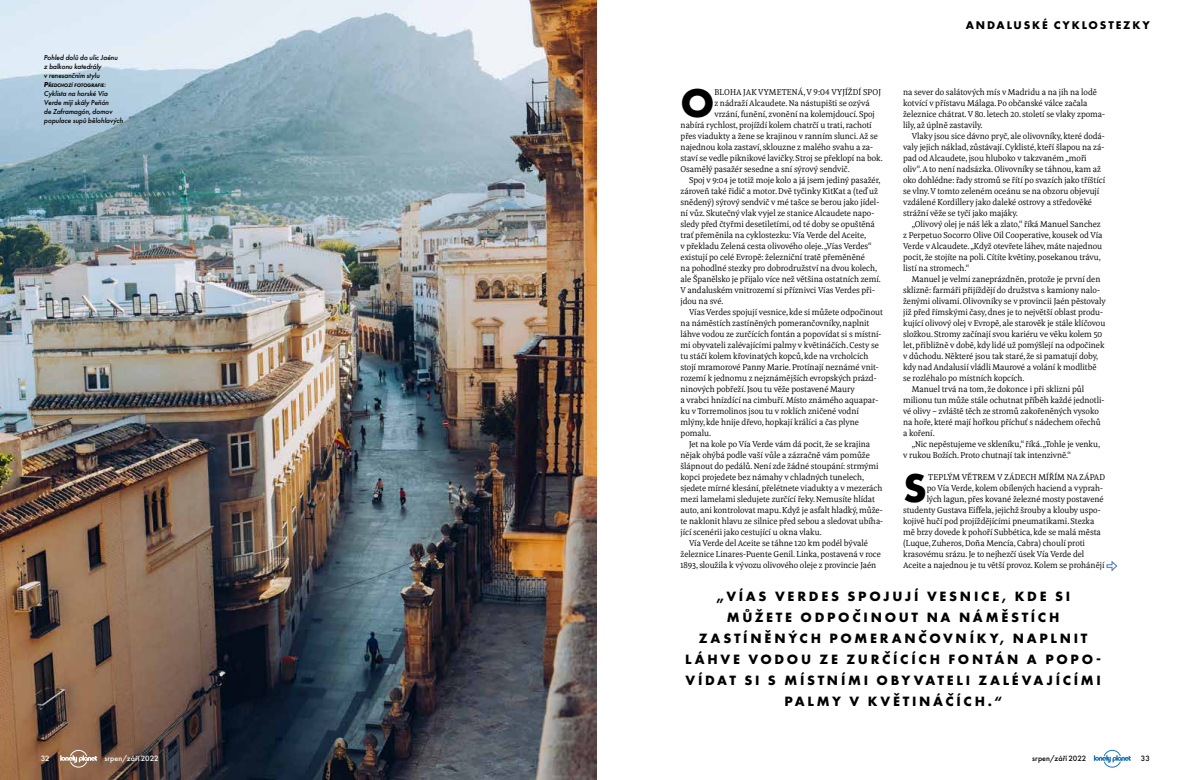
<style>
.page{position:relative;width:1191px;height:780px;background:#fff}
.page>*{position:absolute;margin:0;border:0;box-sizing:border-box;transform-origin:0 0}
.t1{font:700 41.7px "Futura PT";color:#000}
.t2{font:700 14px/21px "Futura PT";letter-spacing:.195em;color:#000;text-align:center}
.t3{font:700 11.6px "Futura PT";letter-spacing:.16em;color:#000}
.t4{font:8.7px/11px "Meret Pro";letter-spacing:-.005em;color:#000}
.t5{font:500 8px "Futura PT";letter-spacing:.01em;color:#fff}
.t6{font:500 8px "Futura PT";letter-spacing:.01em;color:#000}
.t7{font:italic 500 7.5px/9px "Futura PT";letter-spacing:-.015em;color:#000}
.t8{font:italic 800 5.2px "Futura PT";letter-spacing:-.02em;color:#000}
.s1{font-size:7.5px}
.s2{font-weight:500;font-size:7.5px}
</style>
<div class="page">
<img style="left:0;top:0;width:596px;height:780px">
<svg style="left:1106px;top:560px;width:11px;height:12px"></svg>
<svg style="left:1093px;top:749px;width:37px;height:18px"></svg>
<svg style="left:60px;top:749px;width:37px;height:18px"></svg>
<p class="t7" style="left:44px;top:53px;width:75px">Pohled dolů do ulic Jaénu z balkonu katedrály<br>v renesančním stylu</p>
<p class="t8" style="left:44px;top:82px;width:63px"><span class="s1">P</span>ŘEDCHOZÍ FOTOGRAFIE<span class="s2">:</span></p>
<p class="t7" style="left:44px;top:89px;width:81px">Cyklista na horské Vía<br>Verde míjí skály Peñón<br>de Zaframagón, domov populace supů bělohlavých</p>
<h3 class="t3" style="left:965px;top:18px;width:185px">ANDALUSKÉ CYKLOSTEZKY</h3>
<h1 class="t1" style="left:680px;top:76px;width:36px">O</h1>
<p class="t4" style="left:714px;top:86px;width:168px">BLOHA JAK VYMETENÁ, V 9:04 VYJÍŽDÍ SPOJ</p>
<p class="t4" style="left:714px;top:97px;width:157px">z nádraží Alcaudete. Na nástupišti se ozývá</p>
<p class="t4" style="left:714px;top:108px;width:162px">vrzání, funění, zvonění na kolemjdoucí. Spoj</p>
<p class="t4" style="left:680px;top:119px;width:193px">nabírá rychlost, projíždí kolem chatrčí u trati, rachotí</p>
<p class="t4" style="left:680px;top:130px;width:199px">přes viadukty a žene se krajinou v ranním slunci. Až se</p>
<p class="t4" style="left:680px;top:141px;width:194px">najednou kola zastaví, sklouzne z malého svahu a za-</p>
<p class="t4" style="left:680px;top:152px;width:204px">staví se vedle piknikové lavičky. Stroj se překlopí na bok.</p>
<p class="t4" style="left:680px;top:163px;width:171px">Osamělý pasažér sesedne a sní sýrový sendvič.</p>
<p class="t4" style="left:689px;top:174px;width:193px">Spoj v 9:04 je totiž moje kolo a já jsem jediný pasažér,</p>
<p class="t4" style="left:680px;top:185px;width:199px">zároveň také řidič a motor. Dvě tyčinky KitKat a (teď už</p>
<p class="t4" style="left:680px;top:196px;width:200px">snědený) sýrový sendvič v mé tašce se berou jako jídel-</p>
<p class="t4" style="left:680px;top:207px;width:195px">ní vůz. Skutečný vlak vyjel ze stanice Alcaudete napo-</p>
<p class="t4" style="left:680px;top:218px;width:196px">sledy před čtyřmi desetiletími, od té doby se opuštěná</p>
<p class="t4" style="left:680px;top:229px;width:187px">trať přeměnila na cyklostezku: Vía Verde del Aceite,</p>
<p class="t4" style="left:680px;top:240px;width:193px">v překladu Zelená cesta olivového oleje. „Vías Verdes“</p>
<p class="t4" style="left:680px;top:251px;width:186px">existují po celé Evropě: železniční tratě přeměněné</p>
<p class="t4" style="left:680px;top:262px;width:198px">na pohodlné stezky pro dobrodružství na dvou kolech,</p>
<p class="t4" style="left:680px;top:273px;width:202px">ale Španělsko je přijalo více než většina ostatních zemí.</p>
<p class="t4" style="left:680px;top:284px;width:196px">V andaluském vnitrozemí si příznivci Vías Verdes při-</p>
<p class="t4" style="left:680px;top:295px;width:44px">jdou na své.</p>
<p class="t4" style="left:689px;top:306px;width:195px">Vías Verdes spojují vesnice, kde si můžete odpočinout</p>
<p class="t4" style="left:680px;top:317px;width:190px">na náměstích zastíněných pomerančovníky, naplnit</p>
<p class="t4" style="left:680px;top:328px;width:202px">láhve vodou ze zurčících fontán a popovídat si s místní-</p>
<p class="t4" style="left:680px;top:339px;width:200px">mi obyvateli zalévajícími palmy v květináčích. Cesty se</p>
<p class="t4" style="left:680px;top:350px;width:189px">tu stáčí kolem křovinatých kopců, kde na vrcholcích</p>
<p class="t4" style="left:680px;top:361px;width:199px">stojí mramorové Panny Marie. Protínají neznámé vnit-</p>
<p class="t4" style="left:680px;top:372px;width:197px">rozemí k jednomu z nejznámějších evropských prázd-</p>
<p class="t4" style="left:680px;top:383px;width:176px">ninových pobřeží. Jsou tu věže postavené Maury</p>
<p class="t4" style="left:680px;top:394px;width:199px">a vrabci hnízdící na cimbuří. Místo známého aquapar-</p>
<p class="t4" style="left:680px;top:405px;width:180px">ku v Torremolinos jsou tu v roklích zničené vodní</p>
<p class="t4" style="left:680px;top:416px;width:180px">mlýny, kde hnije dřevo, hopkají králíci a čas plyne</p>
<p class="t4" style="left:680px;top:427px;width:32px">pomalu.</p>
<p class="t4" style="left:689px;top:438px;width:183px">Jet na kole po Vía Verde vám dá pocit, že se krajina</p>
<p class="t4" style="left:680px;top:449px;width:191px">nějak ohýbá podle vaší vůle a zázračně vám pomůže</p>
<p class="t4" style="left:680px;top:460px;width:200px">šlápnout do pedálů. Není zde žádné stoupání: strmými</p>
<p class="t4" style="left:680px;top:471px;width:185px">kopci projedete bez námahy v chladných tunelech,</p>
<p class="t4" style="left:680px;top:482px;width:203px">sjedete mírné klesání, přelétnete viadukty a v mezerách</p>
<p class="t4" style="left:680px;top:493px;width:196px">mezi lamelami sledujete zurčící řeky. Nemusíte hlídat</p>
<p class="t4" style="left:680px;top:504px;width:204px">auto, ani kontrolovat mapu. Když je asfalt hladký, může-</p>
<p class="t4" style="left:680px;top:515px;width:204px">te naklonit hlavu ze silnice před sebou a sledovat ubíha-</p>
<p class="t4" style="left:680px;top:526px;width:143px">jící scenérii jako cestující u okna vlaku.</p>
<p class="t4" style="left:689px;top:537px;width:180px">Vía Verde del Aceite se táhne 120 km podél bývalé</p>
<p class="t4" style="left:680px;top:548px;width:202px">železnice Linares-Puente Genil. Linka, postavená v roce</p>
<p class="t4" style="left:680px;top:559px;width:197px">1893, sloužila k vývozu olivového oleje z provincie Jaén</p>
<p class="t4" style="left:903px;top:86px;width:203px">na sever do salátových mís v Madridu a na jih na lodě kotvící v přístavu Málaga. Po občanské válce začala železnice chátrat. V 80. letech 20. století se vlaky zpoma&shy;lily, až úplně zastavily.</p>
<p class="t4" style="left:903px;top:130px;width:203px;text-indent:8px">Vlaky jsou sice dávno pryč, ale olivovníky, které dodá&shy;valy jejich náklad, zůstávají. Cyklisté, kteří šlapou na zá&shy;pad od Alcaudete, jsou hluboko v takzvaném „moři oliv“. A to není nadsázka. Olivovníky se táhnou, kam až oko dohlédne: řady stromů se řítí po svazích jako tříštící se vlny. V tomto zeleném oceánu se na obzoru objevují vzdálené Kordillery jako daleké ostrovy a středověké strážní věže se tyčí jako majáky.</p>
<p class="t4" style="left:903px;top:218px;width:201px;text-indent:8px">„Olivový olej je náš lék a zlato,“ říká Manuel Sanchez z Perpetuo Socorro Olive Oil Cooperative, kousek od Vía Verde v Alcaudete. „Když otevřete láhev, máte najednou pocit, že stojíte na poli. Cítíte květiny, posekanou trávu, listí na stromech.“</p>
<p class="t4" style="left:911px;top:273px;width:190px">Manuel je velmi zaneprázdněn, protože je první den</p>
<p class="t4" style="left:903px;top:284px;width:198px">sklizně: farmáři přijíždějí do družstva s kamiony nalo-</p>
<p class="t4" style="left:903px;top:295px;width:204px">ženými olivami. Olivovníky se v provincii Jaén pěstovaly</p>
<p class="t4" style="left:903px;top:306px;width:201px">již před římskými časy, dnes je to největší oblast produ-</p>
<p class="t4" style="left:903px;top:317px;width:204px">kující olivový olej v Evropě, ale starověk je stále klíčovou</p>
<p class="t4" style="left:903px;top:328px;width:200px">složkou. Stromy začínají svou kariéru ve věku kolem 50</p>
<p class="t4" style="left:903px;top:339px;width:203px">let, přibližně v době, kdy lidé už pomýšlejí na odpočinek</p>
<p class="t4" style="left:903px;top:350px;width:196px">v důchodu. Některé jsou tak staré, že si pamatují doby,</p>
<p class="t4" style="left:903px;top:361px;width:195px">kdy nad Andalusií vládli Maurové a volání k modlitbě</p>
<p class="t4" style="left:903px;top:372px;width:123px">se rozléhalo po místních kopcích.</p>
<p class="t4" style="left:911px;top:383px;width:174px">Manuel trvá na tom, že dokonce i při sklizni půl</p>
<p class="t4" style="left:903px;top:394px;width:203px">milionu tun může stále ochutnat příběh každé jednotli-</p>
<p class="t4" style="left:903px;top:405px;width:197px">vé olivy – zvláště těch ze stromů zakořeněných vysoko</p>
<p class="t4" style="left:903px;top:416px;width:199px">na hoře, které mají hořkou příchuť s nádechem ořechů</p>
<p class="t4" style="left:903px;top:427px;width:33px">a koření.</p>
<p class="t4" style="left:911px;top:438px;width:190px">„Nic nepěstujeme ve skleníku,“ říká. „Tohle je venku,</p>
<p class="t4" style="left:903px;top:449px;width:169px">v rukou Božích. Proto chutnají tak intenzivně.“</p>
<h1 class="t1" style="left:903px;top:461px;width:25px">S</h1>
<p class="t4" style="left:928px;top:471px;width:178px">TEPLÝM VĚTREM V ZÁDECH MÍŘÍM NA ZÁPAD</p>
<p class="t4" style="left:926px;top:482px;width:178px">po Vía Verde, kolem obílených haciend a vyprah-</p>
<p class="t4" style="left:926px;top:493px;width:178px">lých lagun, přes kované železné mosty postavené</p>
<p class="t4" style="left:903px;top:504px;width:199px">studenty Gustava Eiffela, jejichž šrouby a klouby uspo-</p>
<p class="t4" style="left:903px;top:515px;width:193px">kojivě hučí pod projíždějícími pneumatikami. Stezka</p>
<p class="t4" style="left:903px;top:526px;width:199px">mě brzy dovede k pohoří Subbética, kde se malá města</p>
<p class="t4" style="left:903px;top:537px;width:183px">(Luque, Zuheros, Doña Mencía, Cabra) choulí proti</p>
<p class="t4" style="left:903px;top:548px;width:183px">krasovému srázu. Je to nejhezčí úsek Vía Verde del</p>
<p class="t4" style="left:903px;top:559px;width:203px">Aceite a najednou je tu větší provoz. Kolem se prohánějí</p>
<h2 class="t2" style="left:685px;top:585px;width:417px">„VÍAS VERDES SPOJUJÍ VESNICE, KDE SI MŮŽETE ODPOČINOUT NA NÁMĚSTÍCH ZASTÍNĚNÝCH POMERANČOVNÍKY, NAPLNIT LÁHVE VODOU ZE ZURČÍCÍCH FONTÁN A POPO-VÍDAT SI S MÍSTNÍMI OBYVATELI ZALÉVAJÍCÍMI PALMY V KVĚTINÁČÍCH.“</h2>
<p class="t5" style="left:41px;top:753px;width:9px">32</p>
<p class="t5" style="left:104px;top:753px;width:56px">srpen/září 2022</p>
<p class="t6" style="left:1032px;top:753px;width:56px">srpen/září 2022</p>
<p class="t6" style="left:1140px;top:753px;width:10px">33</p>
</div>
